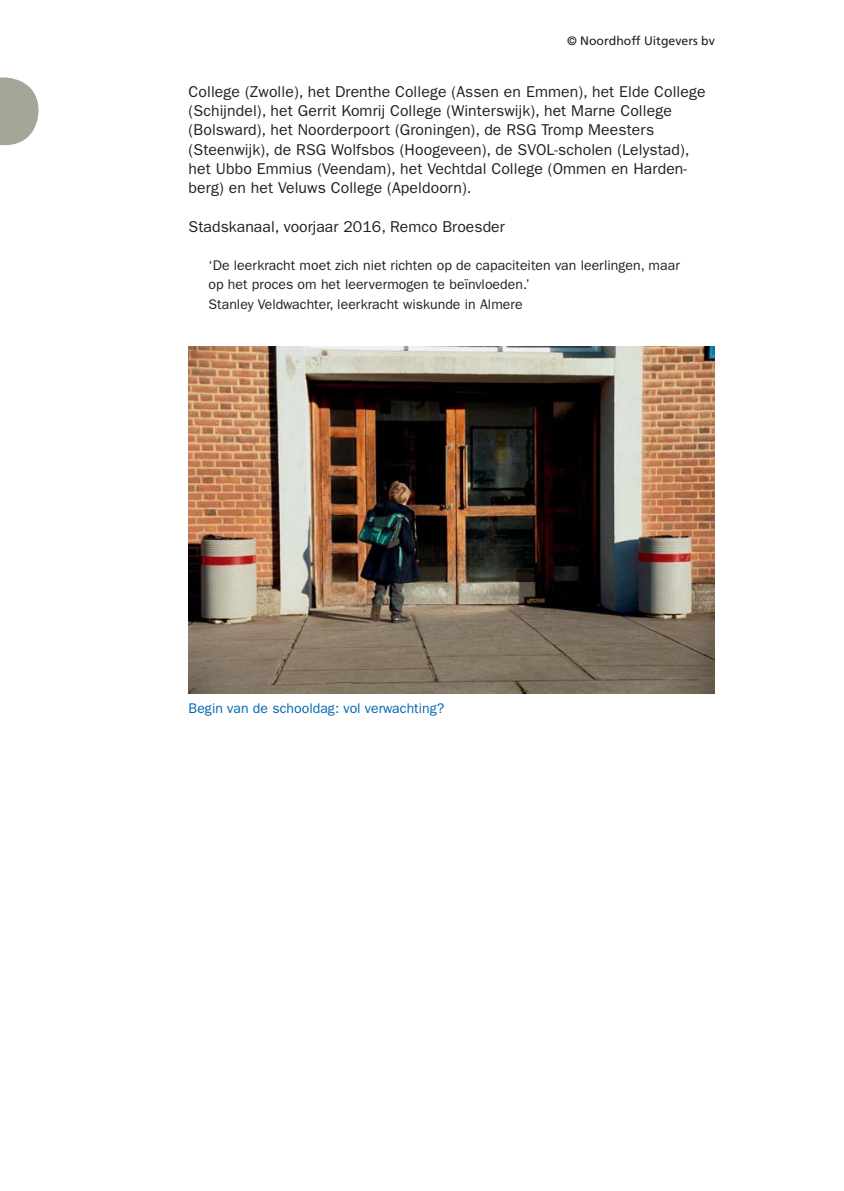
<style>
.page{position:relative;width:844px;height:1191px;background:#fff}
.page>*{position:absolute;margin:0;border:0;box-sizing:border-box;transform-origin:0 0}
.t1{font:15.75px/19.2px "ITC Franklin Gothic Std";letter-spacing:.005em;color:#231f20}
.t2{font:14px/19.2px "ITC Franklin Gothic Std";letter-spacing:.005em;color:#231f20}
.t3{font:14px "ITC Franklin Gothic Std";letter-spacing:.005em;color:#0067b1}
.t4{font:12.25px "Frutiger LT Std";color:#231f20}
</style>
<div class="page">
<svg style="left:0;top:77px;width:39px;height:68px"></svg>
<img style="left:189px;top:346px;width:525px;height:347px">
<p class="t4" style="left:567px;top:35px;width:149px">© Noordhoff Uitgevers bv</p>
<p class="t1" style="left:189px;top:83px;width:518px">College (Zwolle), het Drenthe College (Assen en Emmen), het Elde College (Schijndel), het Gerrit Komrij College (Winterswijk), het Marne College (Bolsward), het Noorderpoort (Groningen), de RSG Tromp Meesters (Steenwijk), de RSG Wolfsbos (Hoogeveen), de SVOL-scholen (Lelystad), het Ubbo Emmius (Veendam), het Vechtdal College (Ommen en Harden&shy;berg) en het Veluws College (Apeldoorn).</p>
<p class="t1" style="left:189px;top:218px;width:317px">Stadskanaal, voorjaar 2016, Remco Broesder</p>
<p class="t2" style="left:208px;top:257px;width:472px">‘De leerkracht moet zich niet richten op de capaciteiten van leerlingen, maar op het proces om het leervermogen te beïnvloeden.’<br>Stanley Veldwachter, leerkracht wiskunde in Almere</p>
<p class="t3" style="left:189px;top:703px;width:257px">Begin van de schooldag: vol verwachting?</p>
</div>
